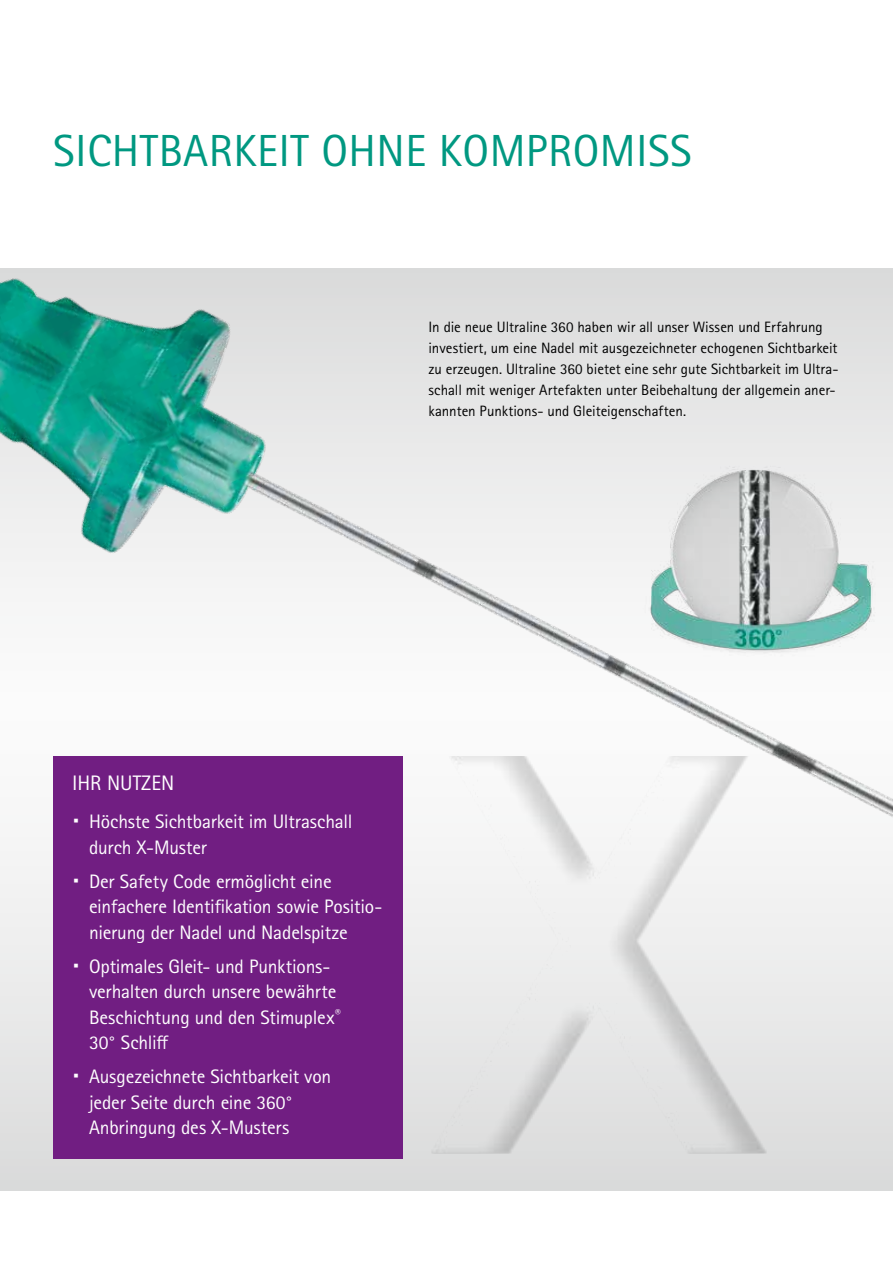
<style>
.page{position:relative;width:893px;height:1263px;background:#fff}
.page>*{position:absolute;margin:0;border:0;box-sizing:border-box;transform-origin:0 0}
.t1{font:45px "Rotis Sans Serif Pro";letter-spacing:.01em;color:#009881}
.t2{font:21px "Rotis Sans Serif Pro";color:#fff}
.t3{font:19.5px/25.5px "Rotis Sans Serif Pro";letter-spacing:-.01em;color:#fff}
.t4{font:15px/21px "Rotis Sans Serif Pro";letter-spacing:-.005em;color:#000}
.s1{font-size:39px}
</style>
<div class="page">
<svg style="left:0;top:901px;width:893px;height:290px;background:#e2e2e2"></svg>
<img style="left:403px;top:901px;width:375px;height:258px">
<img style="left:0;top:268px;width:893px;height:633px">
<div style="left:53px;top:756px;width:350px;height:403px;background:#711e82"></div>
<h1 class="t1" style="left:53px;top:124px;width:640px">SICHTBARKEIT OHNE KOMPROMISS</h1>
<p class="t4" style="left:428px;top:317px;width:412px">In die neue Ultraline 360 haben wir all unser Wissen und Erfahrung investiert, um eine Nadel mit ausgezeichneter echogenen Sichtbarkeit zu erzeugen. Ultraline 360 bietet eine sehr gute Sichtbarkeit im Ultra&shy;schall mit weniger Artefakten unter Beibehaltung der allgemein aner&shy;kannten Punktions- und Gleiteigenschaften.</p>
<p class="t2" style="left:72px;top:770px;width:104px">IHR NUTZEN</p>
<p class="t3" style="left:89px;top:809px;width:265px;text-indent:-17px"><span class="s1">·</span> Höchste Sichtbarkeit im Ultraschall durch X-Muster</p>
<p class="t3" style="left:89px;top:868px;width:293px;text-indent:-17px"><span class="s1">·</span> Der Safety Code ermöglicht eine einfachere Identifikation sowie Positio&shy;nierung der Nadel und Nadelspitze</p>
<p class="t3" style="left:89px;top:953px;width:253px;text-indent:-17px"><span class="s1">·</span> Optimales Gleit- und Punktions&shy;verhalten durch unsere bewährte<br>Beschichtung und den Stimuplex<sup>®<br></sup>30° Schliff</p>
<p class="t3" style="left:89px;top:1064px;width:244px;text-indent:-17px"><span class="s1">·</span> Ausgezeichnete Sichtbarkeit von jeder Seite durch eine 360°<br>Anbringung des X-Musters</p>
</div>
